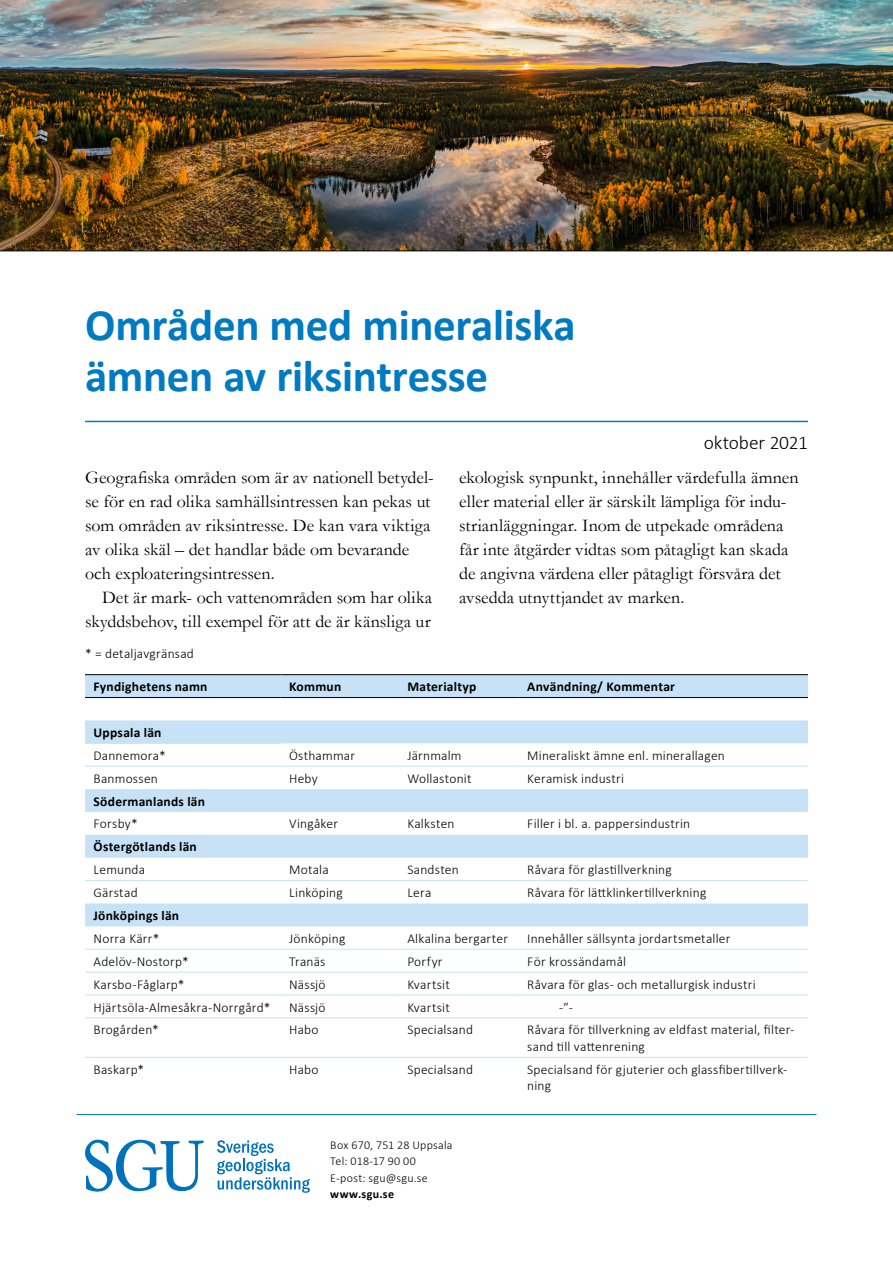
<style>
.page{position:relative;width:893px;height:1263px;background:#fff}
.page>*{position:absolute;margin:0;border:0;box-sizing:border-box;transform-origin:0 0}
.Rubrik{font:700 45px/51px "Calibri";letter-spacing:-.01em;color:#007ac2}
.Datum-Nummer{font:300 19.5px "Calibri";letter-spacing:-.01em;color:#000}
.Brödtext{font:18px/24px "Garamond";color:#000;text-align:right}
.Brödtext_första{font:18px/24px "Garamond";color:#000}
.Tabelltext{font:300 13.5px/16.5px "Calibri";letter-spacing:.015em;color:#000}
.Tabelltext_Rubrik{font:700 13.5px "Calibri";letter-spacing:.02em;color:#000}
.Faktatext_första{font:300 12px "Calibri";letter-spacing:.02em;color:#000}
.Faktatext_första-2{font:700 12px "Calibri";letter-spacing:.03em;color:#000}
</style>
<div class="page">
<svg style="left:85px;top:1140px;width:119px;height:52px"></svg>
<svg style="left:217px;top:1140px;width:93px;height:53px"></svg>
<hr style="left:77px;top:1114px;width:739px;height:1px;background:#007ac2">
<hr style="left:85px;top:421px;width:723px;height:1px;background:#007ac2">
<img style="left:0;top:0;width:893px;height:251px">
<svg style="left:85px;top:675px;width:723px;height:251px"></svg>
<hr style="left:281px;top:766px;width:118px;height:1px;background:#c7e2f6">
<hr style="left:399px;top:766px;width:120px;height:1px;background:#c7e2f6">
<hr style="left:519px;top:766px;width:289px;height:1px;background:#c7e2f6">
<hr style="left:85px;top:880px;width:196px;height:1px;background:#c7e2f6">
<hr style="left:281px;top:880px;width:118px;height:1px;background:#c7e2f6">
<hr style="left:399px;top:880px;width:120px;height:1px;background:#c7e2f6">
<hr style="left:519px;top:880px;width:289px;height:1px;background:#c7e2f6">
<hr style="left:85px;top:949px;width:196px;height:1px;background:#c7e2f6">
<hr style="left:281px;top:949px;width:118px;height:1px;background:#c7e2f6">
<hr style="left:399px;top:949px;width:120px;height:1px;background:#c7e2f6">
<hr style="left:519px;top:949px;width:289px;height:1px;background:#c7e2f6">
<hr style="left:85px;top:972px;width:196px;height:1px;background:#c7e2f6">
<hr style="left:281px;top:972px;width:118px;height:1px;background:#c7e2f6">
<hr style="left:399px;top:972px;width:120px;height:1px;background:#c7e2f6">
<hr style="left:519px;top:972px;width:289px;height:1px;background:#c7e2f6">
<hr style="left:85px;top:995px;width:196px;height:1px;background:#c7e2f6">
<hr style="left:281px;top:995px;width:118px;height:1px;background:#c7e2f6">
<hr style="left:399px;top:995px;width:120px;height:1px;background:#c7e2f6">
<hr style="left:519px;top:995px;width:289px;height:1px;background:#c7e2f6">
<hr style="left:85px;top:1017px;width:196px;height:1px;background:#c7e2f6">
<hr style="left:281px;top:1017px;width:118px;height:1px;background:#c7e2f6">
<hr style="left:399px;top:1017px;width:120px;height:1px;background:#c7e2f6">
<hr style="left:519px;top:1017px;width:289px;height:1px;background:#c7e2f6">
<hr style="left:85px;top:1057px;width:196px;height:1px;background:#c7e2f6">
<hr style="left:281px;top:1057px;width:118px;height:1px;background:#c7e2f6">
<hr style="left:399px;top:1057px;width:120px;height:1px;background:#c7e2f6">
<hr style="left:519px;top:1057px;width:289px;height:1px;background:#c7e2f6">
<hr style="left:85px;top:674px;width:196px;height:1px;background:#000">
<hr style="left:281px;top:674px;width:118px;height:1px;background:#000">
<hr style="left:399px;top:674px;width:120px;height:1px;background:#000">
<hr style="left:519px;top:674px;width:289px;height:1px;background:#000">
<hr style="left:85px;top:697px;width:196px;height:1px;background:#000">
<hr style="left:281px;top:697px;width:118px;height:1px;background:#000">
<hr style="left:399px;top:697px;width:120px;height:1px;background:#000">
<hr style="left:519px;top:697px;width:289px;height:1px;background:#000">
<hr style="left:85px;top:743px;width:196px;height:1px;background:#c7e2f6">
<hr style="left:85px;top:766px;width:196px;height:1px;background:#c7e2f6">
<p class="Rubrik" style="left:85px;top:299px;width:492px">Områden med mineraliska ämnen av riksintresse</p>
<p class="Datum-Nummer" style="left:704px;top:430px;width:106px">oktober 2021</p>
<p class="Brödtext_första" style="left:85px;top:465px;width:350px">Geografiska områden som är av nationell betydel&shy;se för en rad olika samhällsintressen kan pekas ut som områden av riksintresse. De kan vara viktiga av olika skäl – det handlar både om bevarande och exploateringsintressen.</p>
<p class="Brödtext" style="left:85px;top:585px;width:349px">Det är mark- och vattenområden som har olika skyddsbehov, till exempel för att de är känsliga ur</p>
<p class="Brödtext" style="left:459px;top:465px;width:341px;text-align:left">ekologisk synpunkt, innehåller värdefulla ämnen eller material eller är särskilt lämpliga för indu&shy;strianläggningar. Inom de utpekade områdena får inte åtgärder vidtas som påtagligt kan skada de angivna värdena eller påtagligt försvåra det avsedda utnyttjandet av marken.</p>
<p class="Tabelltext" style="left:85px;top:645px;width:110px">* = detaljavgränsad</p>
<p class="Tabelltext_Rubrik" style="left:94px;top:677px;width:116px">Fyndighetens namn</p>
<p class="Tabelltext_Rubrik" style="left:289px;top:677px;width:54px">Kommun</p>
<p class="Tabelltext_Rubrik" style="left:407px;top:677px;width:71px">Materialtyp</p>
<p class="Tabelltext_Rubrik" style="left:527px;top:677px;width:149px">Användning/ Kommentar</p>
<p class="Tabelltext_Rubrik" style="left:94px;top:723px;width:69px">Uppsala län</p>
<p class="Tabelltext" style="left:94px;top:747px;width:74px">Dannemora*</p>
<p class="Tabelltext" style="left:289px;top:747px;width:67px">Östhammar</p>
<p class="Tabelltext" style="left:407px;top:747px;width:56px">Järnmalm</p>
<p class="Tabelltext" style="left:527px;top:747px;width:199px">Mineraliskt ämne enl. minerallagen</p>
<p class="Tabelltext" style="left:94px;top:770px;width:66px">Banmossen</p>
<p class="Tabelltext" style="left:289px;top:770px;width:30px">Heby</p>
<p class="Tabelltext" style="left:407px;top:770px;width:66px">Wollastonit</p>
<p class="Tabelltext" style="left:527px;top:770px;width:98px">Keramisk industri</p>
<p class="Tabelltext_Rubrik" style="left:94px;top:791px;width:113px">Södermanlands län</p>
<p class="Tabelltext" style="left:94px;top:816px;width:46px">Forsby*</p>
<p class="Tabelltext" style="left:289px;top:816px;width:50px">Vingåker</p>
<p class="Tabelltext" style="left:407px;top:816px;width:49px">Kalksten</p>
<p class="Tabelltext" style="left:527px;top:816px;width:164px">Filler i bl. a. pappersindustrin</p>
<p class="Tabelltext_Rubrik" style="left:94px;top:837px;width:105px">Östergötlands län</p>
<p class="Tabelltext" style="left:94px;top:861px;width:53px">Lemunda</p>
<p class="Tabelltext" style="left:289px;top:861px;width:41px">Motala</p>
<p class="Tabelltext" style="left:407px;top:861px;width:53px">Sandsten</p>
<p class="Tabelltext" style="left:527px;top:861px;width:146px">Råvara för glastillverkning</p>
<p class="Tabelltext" style="left:94px;top:884px;width:46px">Gärstad</p>
<p class="Tabelltext" style="left:289px;top:884px;width:55px">Linköping</p>
<p class="Tabelltext" style="left:407px;top:884px;width:26px">Lera</p>
<p class="Tabelltext" style="left:527px;top:884px;width:181px">Råvara för lättklinkertillverkning</p>
<p class="Tabelltext_Rubrik" style="left:94px;top:906px;width:87px">Jönköpings län</p>
<p class="Tabelltext" style="left:94px;top:930px;width:68px">Norra Kärr*</p>
<p class="Tabelltext" style="left:289px;top:930px;width:58px">Jönköping</p>
<p class="Tabelltext" style="left:407px;top:930px;width:102px">Alkalina bergarter</p>
<p class="Tabelltext" style="left:527px;top:930px;width:205px">Innehåller sällsynta jordartsmetaller</p>
<p class="Tabelltext" style="left:94px;top:953px;width:97px">Adelöv-Nostorp*</p>
<p class="Tabelltext" style="left:289px;top:953px;width:38px">Tranäs</p>
<p class="Tabelltext" style="left:407px;top:953px;width:37px">Porfyr</p>
<p class="Tabelltext" style="left:527px;top:953px;width:100px">För krossändamål</p>
<p class="Tabelltext" style="left:94px;top:976px;width:92px">Karsbo-Fåglarp*</p>
<p class="Tabelltext" style="left:289px;top:976px;width:38px">Nässjö</p>
<p class="Tabelltext" style="left:407px;top:976px;width:44px">Kvartsit</p>
<p class="Tabelltext" style="left:527px;top:976px;width:230px">Råvara för glas- och metallurgisk industri</p>
<p class="Tabelltext" style="left:94px;top:999px;width:178px">Hjärtsöla-Almesåkra-Norrgård*</p>
<p class="Tabelltext" style="left:289px;top:999px;width:38px">Nässjö</p>
<p class="Tabelltext" style="left:407px;top:999px;width:44px">Kvartsit</p>
<p class="Tabelltext" style="left:559px;top:999px;width:15px">-”-</p>
<p class="Tabelltext" style="left:94px;top:1021px;width:67px">Brogården*</p>
<p class="Tabelltext" style="left:289px;top:1021px;width:31px">Habo</p>
<p class="Tabelltext" style="left:407px;top:1021px;width:67px">Specialsand</p>
<p class="Tabelltext" style="left:527px;top:1021px;width:268px">Råvara för tillverkning av eldfast material, filter&shy;sand till vattenrening</p>
<p class="Tabelltext" style="left:94px;top:1061px;width:52px">Baskarp*</p>
<p class="Tabelltext" style="left:289px;top:1061px;width:31px">Habo</p>
<p class="Tabelltext" style="left:407px;top:1061px;width:67px">Specialsand</p>
<p class="Tabelltext" style="left:527px;top:1061px;width:262px">Specialsand för gjuterier och glassfibertillverk&shy;ning</p>
<p class="Faktatext_första" style="left:330px;top:1137px;width:124px">Box 670, 751 28 Uppsala</p>
<p class="Faktatext_första" style="left:330px;top:1154px;width:87px">Tel: 018-17 90 00</p>
<p class="Faktatext_första" style="left:330px;top:1170px;width:99px">E-post: sgu@sgu.se</p>
<p class="Faktatext_första-2" style="left:330px;top:1186px;width:65px">www.sgu.se</p>
</div>
